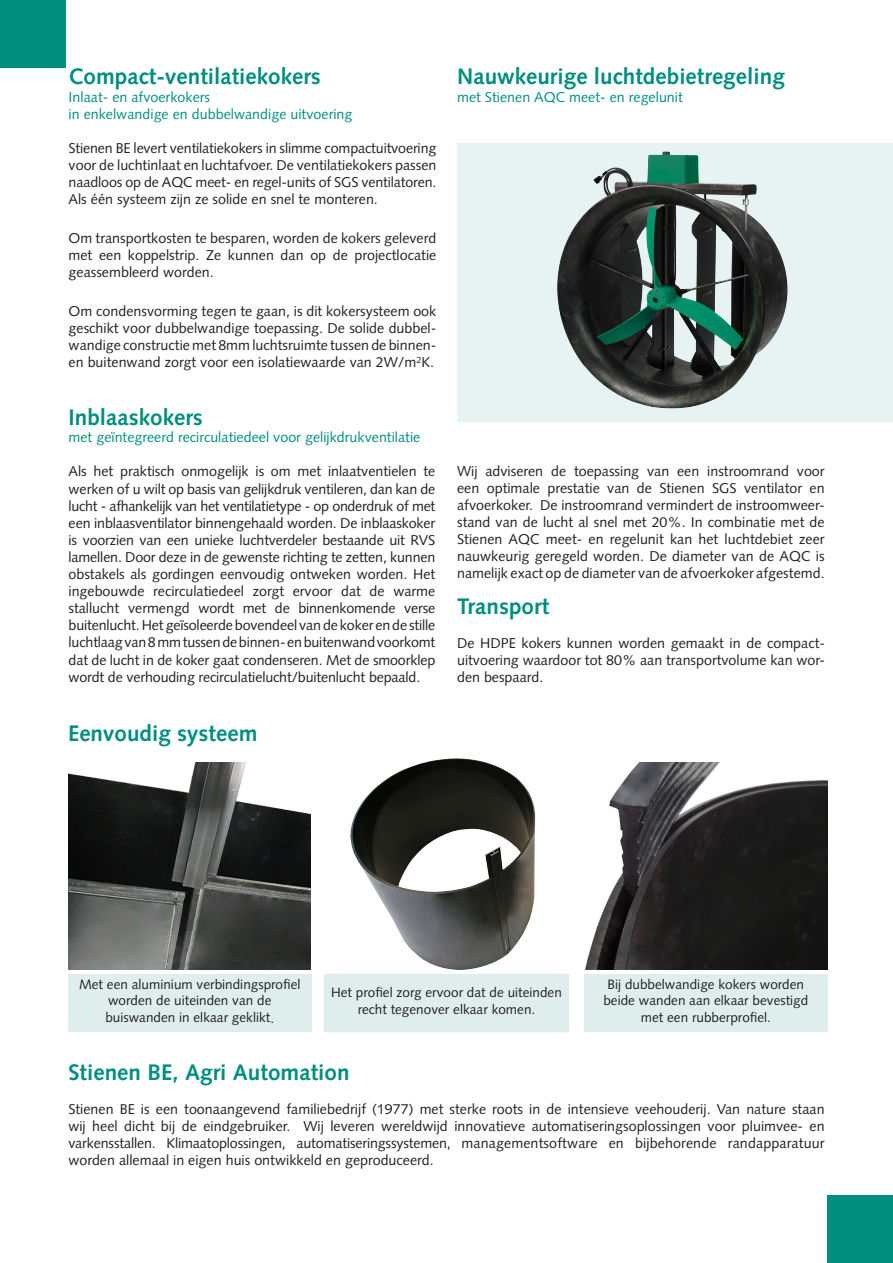
<style>
.page{position:relative;width:893px;height:1263px;background:#fff}
.page>*{position:absolute;margin:0;border:0;box-sizing:border-box;transform-origin:0 0}
.Heading_intro{font:700 22.5px "Syntax LT Std";color:#008e7f}
.Heading_intro-2{font:14.25px/17.1px "Syntax LT Std";color:#231f20}
.Heading_intro-3{font:14.25px "Syntax LT Std";color:#008e7f}
.Heading_intro-4{font:14.25px "Syntax LT Std";letter-spacing:-.02em;color:#231f20}
.Heading_intro-5{font:13.5px/16.2px "Syntax LT Std";color:#231f20;text-align:center}
</style>
<div class="page">
<div style="left:0;top:0;width:66px;height:68px;background:#008e7f"></div>
<div style="left:827px;top:1195px;width:66px;height:68px;background:#008e7f"></div>
<div style="left:457px;top:143px;width:436px;height:279px;background:#e6f3f2"></div>
<img style="left:532px;top:147px;width:273px;height:267px">
<img style="left:69px;top:762px;width:242px;height:207px">
<img style="left:349px;top:758px;width:187px;height:211px">
<img style="left:585px;top:762px;width:242px;height:207px">
<div style="left:68px;top:974px;width:244px;height:58px;background:#dfeeec"></div>
<div style="left:584px;top:974px;width:244px;height:58px;background:#dfeeec"></div>
<div style="left:325px;top:974px;width:243px;height:57px;background:#dfeeec"></div>
<div style="left:324px;top:974px;width:245px;height:58px;border:2px solid #dfeeec"></div>
<p class="Heading_intro" style="left:69px;top:64px;width:254px">Compact-ventilatiekokers</p>
<p class="Heading_intro-3" style="left:69px;top:88px;width:143px">Inlaat- en afvoerkokers</p>
<p class="Heading_intro-3" style="left:69px;top:105px;width:285px">in enkelwandige en dubbelwandige uitvoering</p>
<p class="Heading_intro-2" style="left:69px;top:139px;width:369px">Stienen BE levert ventilatiekokers in slimme compactuitvoering voor de luchtinlaat en luchtafvoer. De ventilatiekokers passen</p>
<p class="Heading_intro-2" style="left:69px;top:174px;width:369px">naadloos op de AQC meet- en regel-units of SGS ventilatoren.</p>
<p class="Heading_intro-2" style="left:69px;top:191px;width:311px">Als één systeem zijn ze solide en snel te monteren.</p>
<p class="Heading_intro-2" style="left:69px;top:229px;width:369px">Om transportkosten te besparen, worden de kokers geleverd met een koppelstrip. Ze kunnen dan op de projectlocatie</p>
<p class="Heading_intro-2" style="left:69px;top:264px;width:147px">geassembleerd worden.</p>
<p class="Heading_intro-2" style="left:69px;top:302px;width:369px;text-align:justify">Om condensvorming tegen te gaan, is dit kokersysteem ook geschikt voor dubbelwandige toepassing. De solide dubbel&shy;wandige constructie met 8mm luchtsruimte tussen de binnen-</p>
<p class="Heading_intro-2" style="left:69px;top:354px;width:367px">en buitenwand zorgt voor een isolatiewaarde van 2W/m<sup>2</sup>K.</p>
<p class="Heading_intro" style="left:69px;top:404px;width:136px">Inblaaskokers</p>
<p class="Heading_intro-3" style="left:69px;top:429px;width:353px">met geïntegreerd recirculatiedeel voor gelijkdrukventilatie</p>
<p class="Heading_intro-2" style="left:69px;top:463px;width:368px">Als het praktisch onmogelijk is om met inlaatventielen te werken of u wilt op basis van gelijkdruk ventileren, dan kan de</p>
<p class="Heading_intro-4" style="left:69px;top:497px;width:368px">lucht - afhankelijk van het ventilatietype - op onderdruk of met</p>
<p class="Heading_intro-2" style="left:69px;top:514px;width:368px;text-align:justify">een inblaasventilator binnengehaald worden. De inblaaskoker is voorzien van een unieke luchtverdeler bestaande uit RVS lamellen. Door deze in de gewenste richting te zetten, kunnen</p>
<p class="Heading_intro-2" style="left:69px;top:566px;width:368px">obstakels als gordingen eenvoudig ontweken worden. Het ingebouwde recirculatiedeel zorgt ervoor dat de warme</p>
<p class="Heading_intro-2" style="left:69px;top:600px;width:368px">stallucht vermengd wordt met de binnenkomende verse</p>
<p class="Heading_intro-2" style="left:69px;top:617px;width:368px;text-align:justify">buitenlucht. Het geïsoleerde bovendeel van de koker en de stille luchtlaag van 8 mm tussen de binnen- en buitenwand voorkomt dat de lucht in de koker gaat condenseren. Met de smoorklep</p>
<p class="Heading_intro-2" style="left:69px;top:668px;width:353px">wordt de verhouding recirculatielucht/buitenlucht bepaald.</p>
<p class="Heading_intro" style="left:68px;top:720px;width:191px">Eenvoudig systeem</p>
<p class="Heading_intro" style="left:457px;top:64px;width:329px">Nauwkeurige luchtdebietregeling</p>
<p class="Heading_intro-3" style="left:457px;top:88px;width:227px">met Stienen AQC meet- en regelunit</p>
<p class="Heading_intro-2" style="left:457px;top:462px;width:369px">Wij adviseren de toepassing van een instroomrand voor een optimale prestatie van de Stienen SGS ventilator en</p>
<p class="Heading_intro-2" style="left:457px;top:496px;width:369px;text-align:justify">afvoerkoker. De instroomrand vermindert de instroomweer&shy;stand van de lucht al snel met 20%. In combinatie met de Stienen AQC meet- en regelunit kan het luchtdebiet zeer nauwkeurig geregeld worden. De diameter van de AQC is</p>
<p class="Heading_intro-2" style="left:457px;top:565px;width:369px">namelijk exact op de diameter van de afvoerkoker afgestemd.</p>
<p class="Heading_intro" style="left:457px;top:593px;width:94px">Transport</p>
<p class="Heading_intro-2" style="left:457px;top:634px;width:369px">De HDPE kokers kunnen worden gemaakt in de compact-</p>
<p class="Heading_intro-2" style="left:457px;top:651px;width:369px">uitvoering waardoor tot 80% aan transportvolume kan wor&shy;den bespaard.</p>
<p class="Heading_intro-5" style="left:79px;top:976px;width:223px">Met een aluminium verbindingsprofiel</p>
<p class="Heading_intro-5" style="left:108px;top:993px;width:165px">worden de uiteinden van de</p>
<p class="Heading_intro-5" style="left:105px;top:1009px;width:170px">buiswanden in elkaar geklikt.</p>
<p class="Heading_intro-5" style="left:331px;top:985px;width:232px">Het profiel zorg ervoor dat de uiteinden recht tegenover elkaar komen.</p>
<p class="Heading_intro-5" style="left:608px;top:976px;width:198px">Bij dubbelwandige kokers worden</p>
<p class="Heading_intro-5" style="left:603px;top:993px;width:206px">beide wanden aan elkaar bevestigd</p>
<p class="Heading_intro-5" style="left:641px;top:1009px;width:132px">met een rubberprofiel.</p>
<p class="Heading_intro" style="left:68px;top:1059px;width:283px">Stienen BE, Agri Automation</p>
<p class="Heading_intro-2" style="left:68px;top:1100px;width:758px">Stienen BE is een toonaangevend familiebedrijf (1977) met sterke roots in de intensieve veehouderij. Van nature staan</p>
<p class="Heading_intro-2" style="left:68px;top:1117px;width:758px">wij heel dicht bij de eindgebruiker. Wij leveren wereldwijd innovatieve automatiseringsoplossingen voor pluimvee- en</p>
<p class="Heading_intro-2" style="left:68px;top:1134px;width:758px">varkensstallen. Klimaatoplossingen, automatiseringssystemen, managementsoftware en bijbehorende randapparatuur</p>
<p class="Heading_intro-2" style="left:68px;top:1152px;width:367px">worden allemaal in eigen huis ontwikkeld en geproduceerd.</p>
</div>
